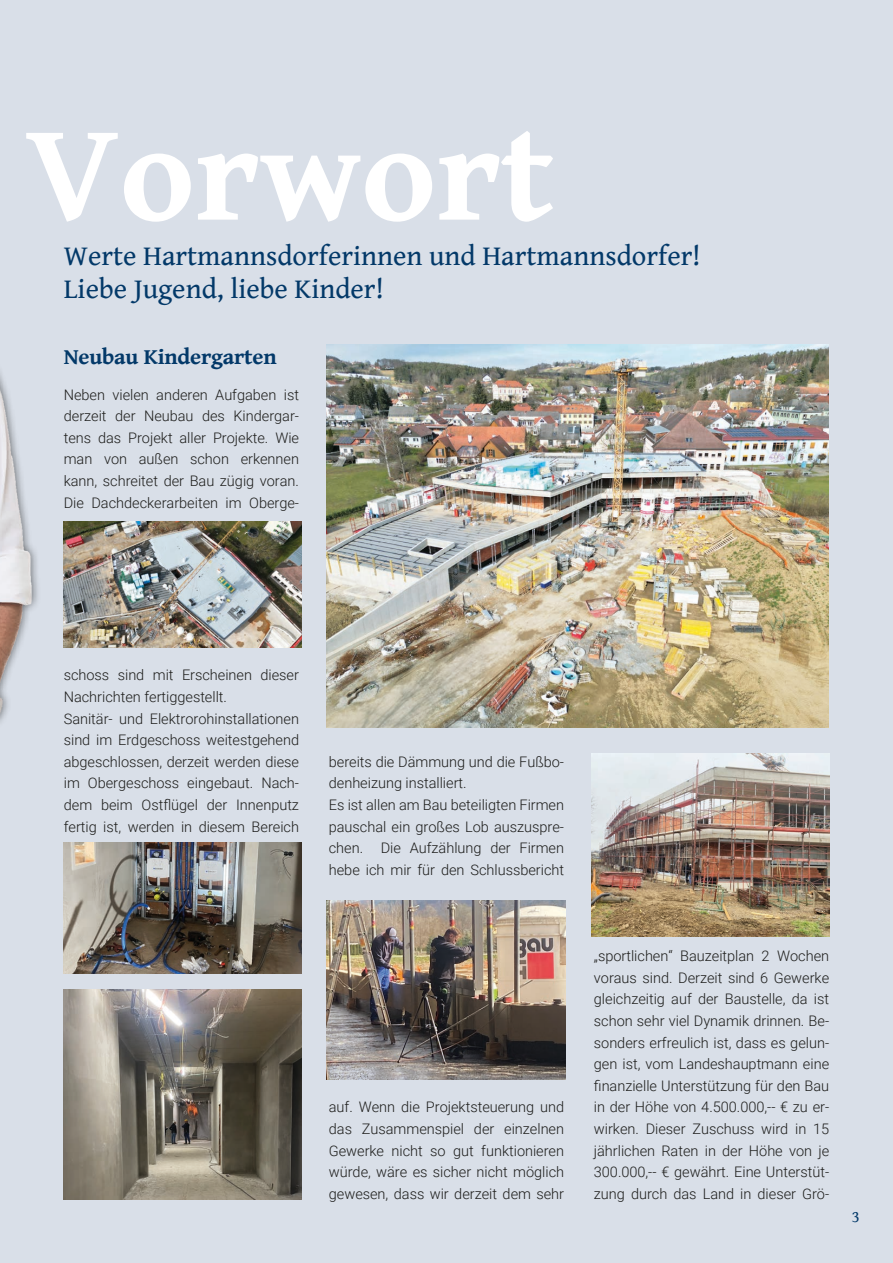
<style>
.page{position:relative;width:893px;height:1263px;background:#d9dfe8}
.page>*{position:absolute;margin:0;border:0;box-sizing:border-box;transform-origin:0 0}
.t1{font:700 141px "Gentium Book Basic";color:#fff}
.t2{font:28.5px/33px "Gentium Book Basic";color:#033969}
.t3{font:700 22.5px "Gentium Book Basic";letter-spacing:-.01em;color:#033969}
.t4{font:16.5px "Gentium Book Basic";color:#033969}
.t5{font:300 14.55px/21.6px "Roboto";color:#1d1d1b;text-align:justify}
</style>
<div class="page">
<img style="left:0;top:372px;width:38px;height:351px">
<img style="left:327px;top:344px;width:502px;height:383px">
<img style="left:64px;top:842px;width:238px;height:132px">
<img style="left:64px;top:522px;width:238px;height:125px">
<img style="left:64px;top:990px;width:238px;height:209px">
<img style="left:591px;top:753px;width:238px;height:184px">
<img style="left:327px;top:900px;width:239px;height:179px">
<h1 class="t1" style="left:26px;top:67px;width:530px">Vorwort</h1>
<h2 class="t2" style="left:64px;top:238px;width:638px">Werte Hartmannsdorferinnen und Hartmannsdorfer!<br>Liebe Jugend, liebe Kinder!</h2>
<h3 class="t3" style="left:64px;top:340px;width:214px">Neubau Kindergarten</h3>
<p class="t5" style="left:64px;top:383px;width:237px">Neben vielen anderen Aufgaben ist derzeit der Neubau des Kindergar&shy;tens das Projekt aller Projekte. Wie man von außen schon erkennen kann, schreitet der Bau zügig voran.<br>Die Dachdeckerarbeiten im Oberge-</p>
<p class="t5" style="left:64px;top:664px;width:237px;text-align:left">schoss sind mit Erscheinen dieser Nachrichten fertiggestellt.<br>Sanitär- und Elektrorohinstallationen sind im Erdgeschoss weitestgehend abgeschlossen, derzeit werden diese im Obergeschoss eingebaut. Nach&shy;dem beim Ostflügel der Innenputz fertig ist, werden in diesem Bereich</p>
<p class="t5" style="left:329px;top:750px;width:237px;text-align:left">bereits die Dämmung und die Fußbo&shy;denheizung installiert.<br>Es ist allen am Bau beteiligten Firmen pauschal ein großes Lob auszuspre&shy;chen. Die Aufzählung der Firmen hebe ich mir für den Schlussbericht</p>
<p class="t5" style="left:329px;top:1096px;width:237px">auf. Wenn die Projektsteuerung und das Zusammenspiel der einzelnen Gewerke nicht so gut funktionieren würde, wäre es sicher nicht möglich gewesen, dass wir derzeit dem sehr</p>
<p class="t5" style="left:594px;top:945px;width:237px">„sportlichen“ Bauzeitplan 2 Wochen voraus sind. Derzeit sind 6 Gewerke gleichzeitig auf der Baustelle, da ist schon sehr viel Dynamik drinnen. Be&shy;sonders erfreulich ist, dass es gelun&shy;gen ist, vom Landeshauptmann eine finanzielle Unterstützung für den Bau in der Höhe von 4.500.000,-- € zu er&shy;wirken. Dieser Zuschuss wird in 15 jährlichen Raten in der Höhe von je 300.000,-- € gewährt. Eine Unterstüt&shy;zung durch das Land in dieser Grö-</p>
<p class="t4" style="left:852px;top:1205px;width:9px">3</p>
</div>
